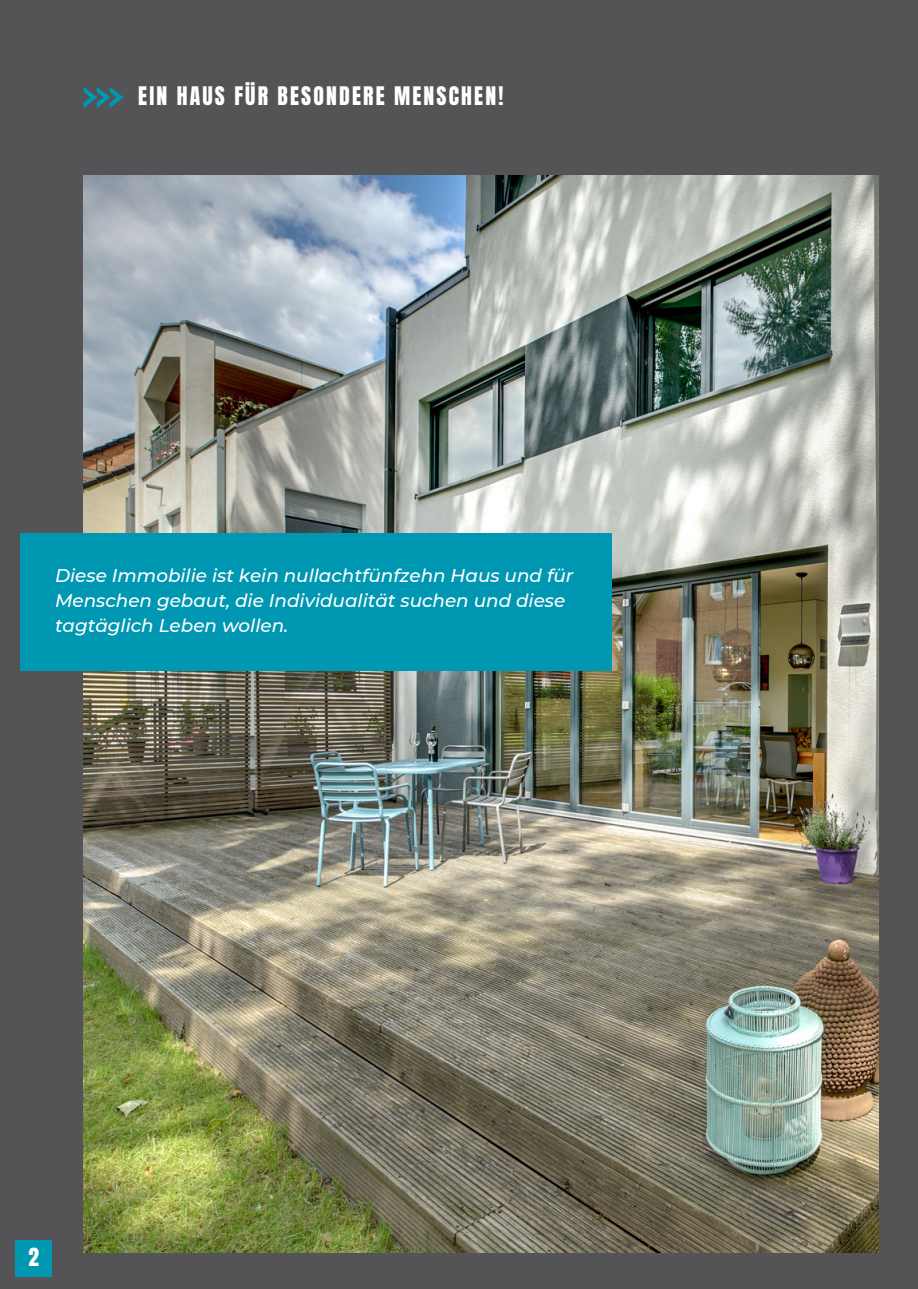
<style>
.page{position:relative;width:918px;height:1289px;background:#fff}
.page>*{position:absolute;margin:0;border:0;box-sizing:border-box;transform-origin:0 0}
.t1{font:21.75px "Anton";letter-spacing:.1em;color:#fff}
.t2{font:21.45px "Anton";color:#fff}
.t3{font:italic 500 18.3px/25.2px "Montserrat";color:#fff}
</style>
<div class="page">
<div style="left:0;top:0;width:918px;height:1288px;background:#545456"></div>
<img style="left:83px;top:176px;width:795px;height:1076px">
<div style="left:20px;top:533px;width:592px;height:138px;background:#0097b2"></div>
<svg style="left:84px;top:87px;width:40px;height:21px"></svg>
<div style="left:16px;top:1240px;width:36px;height:36px;background:#0097b2"></div>
<h1 class="t1" style="left:138px;top:80px;width:367px">EIN HAUS FÜR BESONDERE MENSCHEN!</h1>
<p class="t3" style="left:55px;top:562px;width:520px">Diese Immobilie ist kein nullachtfünfzehn Haus und für<br>Menschen gebaut, die Individualität suchen und diese tagtäglich Leben wollen.</p>
<p class="t2" style="left:29px;top:1240px;width:12px">2</p>
</div>
